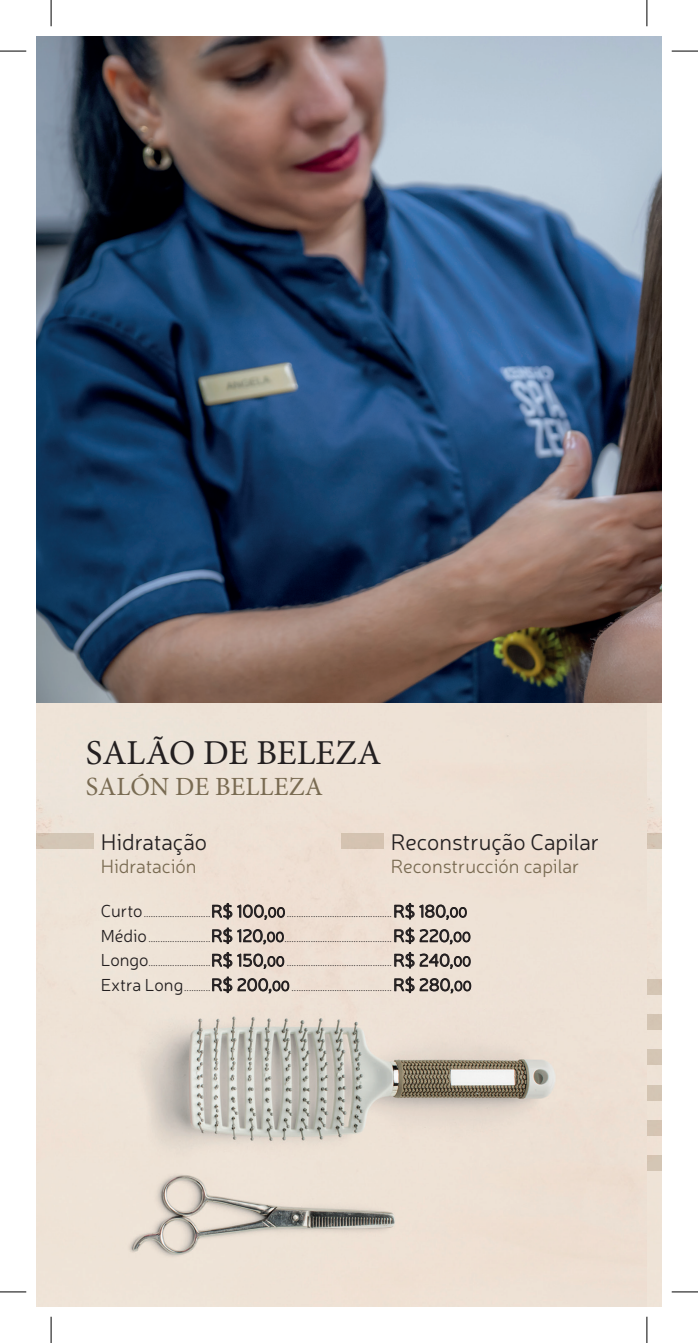
<style>
.page{position:relative;width:698px;height:1343px;background:#fff}
.page>*{position:absolute;margin:0;border:0;box-sizing:border-box;transform-origin:0 0}
.t1{font:35px "Minion Pro";letter-spacing:-.005em;color:#231f20}
.t2{font:26.25px "Minion Pro";letter-spacing:-.005em;color:#796b52}
.t3{font:300 22.75px "Neris";color:#231f20}
.t4{font:300 19.25px "Neris";color:#796b52}
.t5{font:300 10.5px "Neris";color:#231f20}
.s1{font-size:17.5px}
.s2{font-size:14px}
</style>
<div class="page">
<img style="left:36px;top:702px;width:625px;height:604px">
<div style="left:646px;top:833px;width:15px;height:15px;background:#d3c5b4"></div>
<div style="left:646px;top:979px;width:15px;height:16px;background:#d4c5b3"></div>
<div style="left:646px;top:1014px;width:15px;height:16px;background:#d4c5b3"></div>
<div style="left:646px;top:1049px;width:15px;height:15px;background:#d4c6b4"></div>
<div style="left:646px;top:1085px;width:15px;height:16px;background:#d4c5b4"></div>
<div style="left:646px;top:1120px;width:15px;height:15px;background:#d4c5b3"></div>
<div style="left:646px;top:1155px;width:15px;height:15px;background:#d4c6b5"></div>
<div style="left:36px;top:833px;width:57px;height:15px;background:#d3c6b6"></div>
<div style="left:341px;top:833px;width:42px;height:15px;background:#d5c3b1"></div>
<svg style="left:212px;top:903px;width:73px;height:16px"></svg>
<svg style="left:394px;top:903px;width:72px;height:16px"></svg>
<svg style="left:212px;top:927px;width:71px;height:17px"></svg>
<svg style="left:394px;top:927px;width:20px;height:16px"></svg>
<svg style="left:420px;top:928px;width:50px;height:16px"></svg>
<svg style="left:212px;top:952px;width:72px;height:16px"></svg>
<svg style="left:394px;top:952px;width:20px;height:16px"></svg>
<svg style="left:420px;top:953px;width:50px;height:15px"></svg>
<svg style="left:212px;top:976px;width:20px;height:16px"></svg>
<svg style="left:238px;top:977px;width:51px;height:16px"></svg>
<svg style="left:394px;top:976px;width:20px;height:16px"></svg>
<svg style="left:420px;top:977px;width:51px;height:16px"></svg>
<img style="left:36px;top:36px;width:625px;height:666px">
<svg style="left:0;top:51px;width:26px;height:1px"></svg>
<svg style="left:671px;top:51px;width:26px;height:1px"></svg>
<svg style="left:0;top:1291px;width:26px;height:1px"></svg>
<svg style="left:671px;top:1291px;width:26px;height:1px"></svg>
<svg style="left:51px;top:0;width:1px;height:26px"></svg>
<svg style="left:51px;top:1316px;width:1px;height:26px"></svg>
<svg style="left:646px;top:0;width:1px;height:26px"></svg>
<svg style="left:646px;top:1316px;width:1px;height:26px"></svg>
<h1 class="t1" style="left:86px;top:729px;width:295px">SALÃO DE BELEZA</h1>
<h2 class="t2" style="left:86px;top:769px;width:160px">SALÓN DE BELLE</h2>
<h2 class="t2" style="left:288px;top:769px;width:35px">ZA</h2>
<h3 class="t3" style="left:101px;top:827px;width:108px">Hidratação</h3>
<h3 class="t4" style="left:101px;top:854px;width:97px">Hidratación</h3>
<h3 class="t3" style="left:391px;top:827px;width:210px">Reconstrução Capilar</h3>
<h3 class="t4" style="left:391px;top:854px;width:190px">Reconstrucción capilar</h3>
<p class="t5" style="left:101px;top:906px;width:368px"><span class="s1">Curto</span>............................<span class="s1">R$ 100,</span><span class="s2">00</span>............................................<span class="s1">R$ 180,</span><span class="s2">00</span></p>
<p class="t5" style="left:101px;top:931px;width:371px"><span class="s1">Médio</span>..........................<span class="s1">R$ 120,</span><span class="s2">00</span>.............................................<span class="s1">R$ 220,</span><span class="s2">00</span></p>
<p class="t5" style="left:101px;top:955px;width:372px"><span class="s1">Longo</span>..........................<span class="s1">R$ 150,</span><span class="s2">00</span> ............................................<span class="s1">R$ 240,</span><span class="s2">00</span></p>
<p class="t5" style="left:101px;top:980px;width:372px"><span class="s1">Extra Long</span>...........<span class="s1">R$ 200,</span><span class="s2">00</span> ..........................................<span class="s1">R$ 280,</span><span class="s2">00</span></p>
</div>
